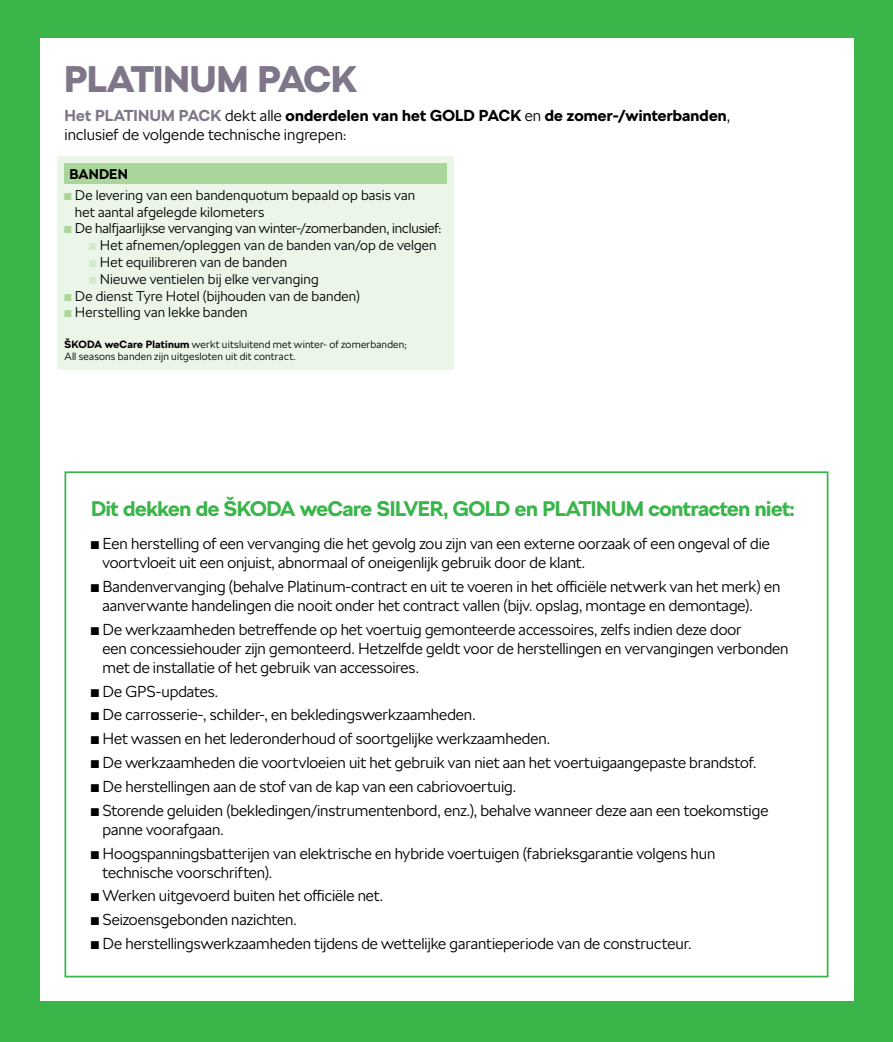
<style>
.page{position:relative;width:893px;height:1042px;background:#39b54a}
.page>*{position:absolute;margin:0;border:0;box-sizing:border-box;transform-origin:0 0}
.t1{font:900 36.75px "SKODA Next";letter-spacing:-.01em;color:#7f7789}
.t2{font:700 21px "SKODA Next";letter-spacing:-.02em;color:#39b54a}
.t3{font:300 15.75px/23.8px "SKODA Next";letter-spacing:-.005em;color:#000}
.t4{font:300 14px/20.5px "SKODA Next";letter-spacing:.01em;color:#000}
.t5{font:300 10.5px/12.6px "SKODA Next";letter-spacing:.02em;color:#000}
.s1{font-weight:700;color:#7f7789}
.s2{font-weight:700}
.s3{font-weight:700;color:#aad69c}
.s4{font-weight:700;color:#d3e9ca}
</style>
<div class="page">
<div style="left:40px;top:38px;width:813px;height:963px;background:#fff"></div>
<div style="left:57px;top:156px;width:397px;height:214px;background:#ebf5e8"></div>
<div style="left:64px;top:164px;width:382px;height:20px;background:#aad69c"></div>
<h1 class="t1" style="left:64px;top:57px;width:294px">PLATINUM PACK</h1>
<p class="t3" style="left:64px;top:106px;width:667px;line-height:18.9px"><span class="s1">Het PLATINUM PACK</span> dekt alle <span class="s2">onderdelen van het GOLD PACK</span> en <span class="s2">de zomer-/winterbanden</span>, inclusief de volgende technische ingrepen:</p>
<p class="t4" style="left:64px;top:164px;width:352px;text-indent:5px"><span class="s2">BANDEN<br></span><span class="s3">◼</span> De levering van een bandenquotum bepaald op basis van</p>
<p class="t4" style="left:75px;top:202px;width:191px">het aantal afgelegde kilometers</p>
<p class="t4" style="left:64px;top:218px;width:378px"><span class="s3">◼</span> De halfjaarlijkse vervanging van winter-/zomerbanden, inclusief:</p>
<p class="t4" style="left:89px;top:235px;width:349px"><span class="s4">◼</span> Het afnemen/opleggen van de banden van/op de velgen</p>
<p class="t4" style="left:89px;top:252px;width:199px"><span class="s4">◼</span> Het equilibreren van de banden</p>
<p class="t4" style="left:89px;top:269px;width:231px"><span class="s4">◼</span> Nieuwe ventielen bij elke vervanging</p>
<p class="t4" style="left:64px;top:286px;width:297px"><span class="s3">◼</span> De dienst Tyre Hotel (bijhouden van de banden)</p>
<p class="t4" style="left:64px;top:302px;width:185px"><span class="s3">◼</span> Herstelling van lekke banden</p>
<p class="t5" style="left:64px;top:338px;width:344px"><span class="s2">ŠKODA weCare Platinum</span> werkt uitsluitend met winter- of zomerbanden;<br>All seasons banden zijn uitgesloten uit dit contract.</p>
<h2 class="t2" style="left:91px;top:495px;width:705px">Dit dekken de ŠKODA weCare SILVER, GOLD en PLATINUM contracten niet:</h2>
<p class="t3" style="left:103px;top:534px;width:669px;line-height:18.9px;text-indent:-11px"><span class="s2">◼</span> Een herstelling of een vervanging die het gevolg zou zijn van een externe oorzaak of een ongeval of die voortvloeit uit een onjuist, abnormaal of oneigenlijk gebruik door de klant.</p>
<p class="t3" style="left:103px;top:577px;width:679px;line-height:18.9px;text-indent:-11px"><span class="s2">◼</span> Bandenvervanging (behalve Platinum-contract en uit te voeren in het officiële netwerk van het merk) en aanverwante handelingen die nooit onder het contract vallen (bijv. opslag, montage en demontage).</p>
<p class="t3" style="left:103px;top:620px;width:688px;line-height:18.9px;text-indent:-11px"><span class="s2">◼</span> De werkzaamheden betreffende op het voertuig gemonteerde accessoires, zelfs indien deze door<br>een concessiehouder zijn gemonteerd. Hetzelfde geldt voor de herstellingen en vervangingen verbonden met de installatie of het gebruik van accessoires.</p>
<p class="t3" style="left:91px;top:679px;width:679px"><span class="s2">◼</span> De GPS-updates.<br><span class="s2">◼</span> De carrosserie-, schilder-, en bekledingswerkzaamheden.<br><span class="s2">◼</span> Het wassen en het lederonderhoud of soortgelijke werkzaamheden.<br><span class="s2">◼</span> De werkzaamheden die voortvloeien uit het gebruik van niet aan het voertuigaangepaste brandstof.<br><span class="s2">◼</span> De herstellingen aan de stof van de kap van een cabriovoertuig.<br><span class="s2">◼</span> Storende geluiden (bekledingen/instrumentenbord, enz.), behalve wanneer deze aan een toekomstige</p>
<p class="t3" style="left:91px;top:817px;width:626px;text-indent:11px">panne voorafgaan.<br><span class="s2">◼</span> Hoogspanningsbatterijen van elektrische en hybride voertuigen (fabrieksgarantie volgens hun</p>
<p class="t3" style="left:91px;top:860px;width:602px;text-indent:11px">technische voorschriften).<br><span class="s2">◼</span> Werken uitgevoerd buiten het officiële net.<br><span class="s2">◼</span> Seizoensgebonden nazichten.<br><span class="s2">◼</span> De herstellingswerkzaamheden tijdens de wettelijke garantieperiode van de constructeur.</p>
</div>
